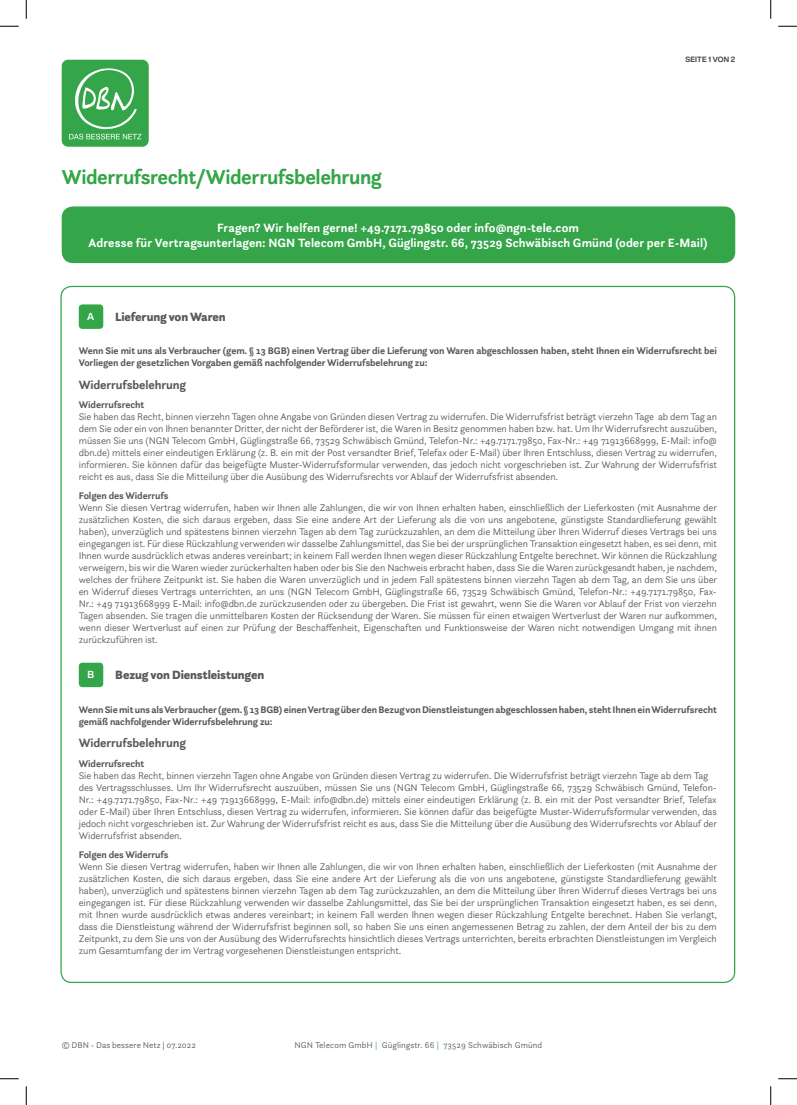
<style>
.page{position:relative;width:797px;height:1105px;background:#fff}
.page>*{position:absolute;margin:0;border:0;box-sizing:border-box;transform-origin:0 0}
.t1{font:700 21px "Questa Sans";letter-spacing:-.025em;color:#34a548}
.t2{font:700 12.5px/15px "Questa Sans";letter-spacing:.005em;color:#fff;text-align:center}
.t3{font:900 12.5px "Questa Sans";letter-spacing:-.01em;color:#57585a}
.t4{font:700 12.5px "Questa Sans";letter-spacing:-.01em;color:#57585a}
.t5{font:300 10px/12px "Questa Sans";letter-spacing:-.01em;color:#57585a;text-align:justify}
.t6{font:700 10px/12px "Questa Sans";letter-spacing:-.01em;color:#57585a}
.t7{font:700 10px "Helvetica Now Display";color:#fff}
.t8{font:300 8.75px "Questa Sans";letter-spacing:.01em;color:#57585a}
.t9{font:700 7.5px "Helvetica Now Display";letter-spacing:.02em;color:#3e3e3f}
.s1{color:#34a548}
</style>
<div class="page">
<div style="left:62px;top:207px;width:672px;height:55px;background:#34a548;border-radius:11px"></div>
<div style="left:62px;top:206px;width:673px;height:57px;border:1px solid #34a548;border-radius:11px"></div>
<div style="left:62px;top:60px;width:87px;height:87px;background:#34a548;border-radius:6px"></div>
<svg style="left:69px;top:68px;width:72px;height:71px"></svg>
<div style="left:79px;top:304px;width:24px;height:25px;background:#34a548;border-radius:4px"></div>
<div style="left:79px;top:663px;width:24px;height:24px;background:#34a548;border-radius:4px"></div>
<svg style="left:0;top:25px;width:19px;height:2px"></svg>
<svg style="left:778px;top:25px;width:19px;height:2px"></svg>
<svg style="left:0;top:1078px;width:19px;height:1px"></svg>
<svg style="left:778px;top:1078px;width:19px;height:1px"></svg>
<svg style="left:25px;top:0;width:2px;height:19px"></svg>
<svg style="left:25px;top:1086px;width:2px;height:19px"></svg>
<svg style="left:770px;top:0;width:1px;height:19px"></svg>
<svg style="left:770px;top:1086px;width:1px;height:19px"></svg>
<h1 class="t1" style="left:62px;top:164px;width:321px">Widerrufsrecht/Widerrufsbelehrung</h1>
<p class="t9" style="left:685px;top:54px;width:51px">SEITE 1 VON 2</p>
<p class="t2" style="left:89px;top:220px;width:620px">Fragen? Wir helfen gerne! +49.7171.79850 oder info@ngn-tele.com<br>Adresse für Vertragsunterlagen: NGN Telecom GmbH, Güglingstr. 66, 73529 Schwäbisch Gmünd (oder per E-Mail)</p>
<p class="t7" style="left:87px;top:309px;width:9px">A</p>
<p class="t3" style="left:115px;top:308px;width:112px">Lieferung von Waren</p>
<p class="t6" style="left:79px;top:345px;width:639px">Wenn Sie mit uns als Verbraucher (gem. § 13 BGB) einen Vertrag über die Lieferung von Waren abgeschlossen haben, steht Ihnen ein Widerrufsrecht bei<br>Vorliegen der gesetzlichen Vorgaben gemäß nachfolgender Widerrufsbelehrung zu:</p>
<p class="t4" style="left:79px;top:376px;width:109px">Widerrufsbelehrung</p>
<p class="t6" style="left:79px;top:398px;width:67px">Widerrufsrecht</p>
<p class="t5" style="left:79px;top:410px;width:639px">Sie haben das Recht, binnen vierzehn Tagen ohne Angabe von Gründen diesen Vertrag zu widerrufen. Die Widerrufsfrist beträgt vierzehn Tage ab dem Tag an dem Sie oder ein von Ihnen benannter Dritter, der nicht der Beförderer ist, die Waren in Besitz genommen haben bzw. hat. Um Ihr Widerrufsrecht auszuüben, müssen Sie uns (NGN Telecom GmbH, Güglingstraße 66, 73529 Schwäbisch Gmünd, Telefon-Nr.: +49.7171.79850, Fax-Nr.: +49 71913668999, E-Mail: info@ dbn.de) mittels einer eindeutigen Erklärung (z. B. ein mit der Post versandter Brief, Telefax oder E-Mail) über Ihren Entschluss, diesen Vertrag zu widerrufen, informieren. Sie können dafür das beigefügte Muster-Widerrufsformular verwenden, das jedoch nicht vorgeschrieben ist. Zur Wahrung der Widerrufsfrist reicht es aus, dass Sie die Mitteilung über die Ausübung des Widerrufsrechts vor Ablauf der Widerrufsfrist absenden.</p>
<p class="t6" style="left:79px;top:489px;width:91px">Folgen des Widerrufs</p>
<p class="t5" style="left:79px;top:501px;width:640px">Wenn Sie diesen Vertrag widerrufen, haben wir Ihnen alle Zahlungen, die wir von Ihnen erhalten haben, einschließlich der Lieferkosten (mit Ausnahme der zusätzlichen Kosten, die sich daraus ergeben, dass Sie eine andere Art der Lieferung als die von uns angebotene, günstigste Standardlieferung gewählt haben), unverzüglich und spätestens binnen vierzehn Tagen ab dem Tag zurückzuzahlen, an dem die Mitteilung über Ihren Widerruf dieses Vertrags bei uns eingegangen ist. Für diese Rückzahlung verwenden wir dasselbe Zahlungsmittel, das Sie bei der ursprünglichen Transaktion eingesetzt haben, es sei denn, mit Ihnen wurde ausdrücklich etwas anderes vereinbart; in keinem Fall werden Ihnen wegen dieser Rückzahlung Entgelte berechnet. Wir können die Rückzahlung verweigern, bis wir die Waren wieder zurückerhalten haben oder bis Sie den Nachweis erbracht haben, dass Sie die Waren zurückgesandt haben, je nachdem, welches der frühere Zeitpunkt ist. Sie haben die Waren unverzüglich und in jedem Fall spätestens binnen vierzehn Tagen ab dem Tag, an dem Sie uns über en Widerruf dieses Vertrags unterrichten, an uns (NGN Telecom GmbH, Güglingstraße 66, 73529 Schwäbisch Gmünd, Telefon-Nr.: +49.7171.79850, Fax-Nr.: +49 71913668999 E-Mail: info@dbn.de zurückzusenden oder zu übergeben. Die Frist ist gewahrt, wenn Sie die Waren vor Ablauf der Frist von vierzehn Tagen absenden. Sie tragen die unmittelbaren Kosten der Rücksendung der Waren. Sie müssen für einen etwaigen Wertverlust der Waren nur aufkommen, wenn dieser Wertverlust auf einen zur Prüfung der Beschaffenheit, Eigenschaften und Funktionsweise der Waren nicht notwendigen Umgang mit ihnen zurückzuführen ist.</p>
<p class="t7" style="left:87px;top:668px;width:8px">B</p>
<p class="t3" style="left:115px;top:666px;width:150px">Bezug von Dienstleistungen</p>
<p class="t6" style="left:79px;top:704px;width:639px">Wenn Sie mit uns als Verbraucher (gem. § 13 BGB) einen Vertrag über den Bezug von Dienstleistungen abgeschlossen haben, steht Ihnen ein Widerrufsrecht gemäß nachfolgender Widerrufsbelehrung zu:</p>
<p class="t4" style="left:79px;top:735px;width:109px">Widerrufsbelehrung</p>
<p class="t6" style="left:79px;top:757px;width:67px">Widerrufsrecht</p>
<p class="t5" style="left:79px;top:769px;width:631px">Sie haben das Recht, binnen vierzehn Tagen ohne Angabe von Gründen diesen Vertrag zu widerrufen. Die Widerrufsfrist beträgt vierzehn Tage ab dem Tag</p>
<p class="t5" style="left:79px;top:781px;width:639px">des Vertragsschlusses. Um Ihr Widerrufsrecht auszuüben, müssen Sie uns (NGN Telecom GmbH, Güglingstraße 66, 73529 Schwäbisch Gmünd, Telefon-Nr.: +49.7171.79850, Fax-Nr.: +49 71913668999, E-Mail: info@dbn.de) mittels einer eindeutigen Erklärung (z. B. ein mit der Post versandter Brief, Telefax oder E-Mail) über Ihren Entschluss, diesen Vertrag zu widerrufen, informieren. Sie können dafür das beigefügte Muster-Widerrufsformular verwenden, das jedoch nicht vorgeschrieben ist. Zur Wahrung der Widerrufsfrist reicht es aus, dass Sie die Mitteilung über die Ausübung des Widerrufsrechts vor Ablauf der Widerrufsfrist absenden.</p>
<p class="t6" style="left:79px;top:848px;width:91px">Folgen des Widerrufs</p>
<p class="t5" style="left:79px;top:860px;width:639px">Wenn Sie diesen Vertrag widerrufen, haben wir Ihnen alle Zahlungen, die wir von Ihnen erhalten haben, einschließlich der Lieferkosten (mit Ausnahme der zusätzlichen Kosten, die sich daraus ergeben, dass Sie eine andere Art der Lieferung als die von uns angebotene, günstigste Standardlieferung gewählt haben), unverzüglich und spätestens binnen vierzehn Tagen ab dem Tag zurückzuzahlen, an dem die Mitteilung über Ihren Widerruf dieses Vertrags bei uns eingegangen ist. Für diese Rückzahlung verwenden wir dasselbe Zahlungsmittel, das Sie bei der ursprünglichen Transaktion eingesetzt haben, es sei denn, mit Ihnen wurde ausdrücklich etwas anderes vereinbart; in keinem Fall werden Ihnen wegen dieser Rückzahlung Entgelte berechnet. Haben Sie verlangt, dass die Dienstleistung während der Widerrufsfrist beginnen soll, so haben Sie uns einen angemessenen Betrag zu zahlen, der dem Anteil der bis zu dem Zeitpunkt, zu dem Sie uns von der Ausübung des Widerrufsrechts hinsichtlich dieses Vertrags unterrichten, bereits erbrachten Dienstleistungen im Vergleich zum Gesamtumfang der im Vertrag vorgesehenen Dienstleistungen entspricht.</p>
<p class="t8" style="left:62px;top:1039px;width:136px">©️ DBN - Das bessere Netz | 07.2022</p>
<p class="t8" style="left:294px;top:1039px;width:249px">NGN Telecom GmbH <span class="s1">|</span> Güglingstr. 66 <span class="s1">|</span> 73529 Schwäbisch Gmünd</p>
</div>
